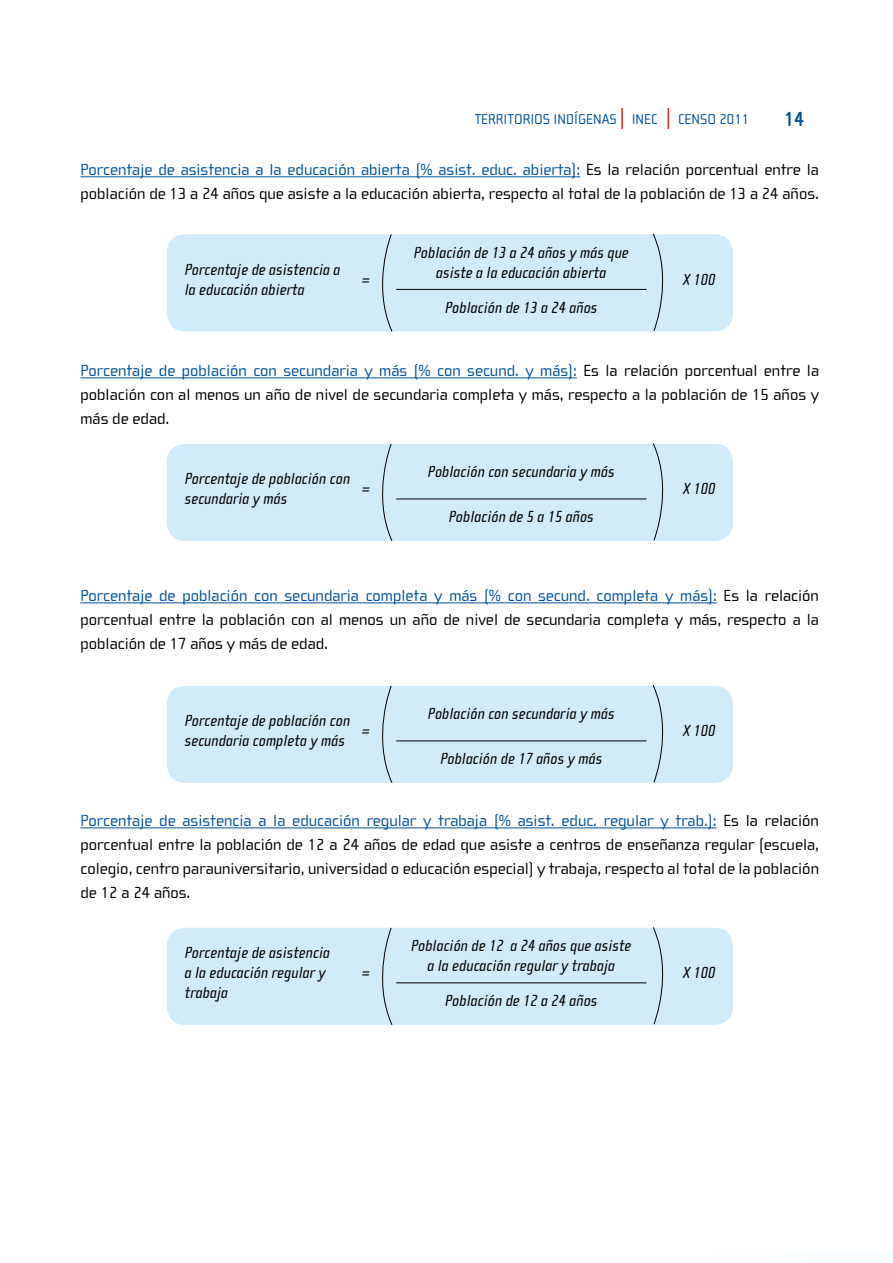
<style>
.page{position:relative;width:893px;height:1263px;background:#fff}
.page>*{position:absolute;margin:0;border:0;box-sizing:border-box;transform-origin:0 0}
.t1{font:700 21px "Cholla Sans";color:#00539b}
.t2{font:16.5px/24px "Cholla Wide";color:#000;text-align:justify}
.t3{font:italic 16.5px/19.8px "Cholla Sans";color:#000}
.t4{font:14.55px "Cholla Wide";color:#00539b}
.s1{color:#00539b}
</style>
<div class="page">
<hr style="left:667px;top:108px;width:2px;height:21px;background:#ee3524">
<hr style="left:621px;top:108px;width:2px;height:21px;background:#ee3524">
<hr style="left:80px;top:177px;width:500px;height:1px;background:#00539b">
<hr style="left:80px;top:378px;width:497px;height:1px;background:#00539b">
<hr style="left:80px;top:603px;width:637px;height:1px;background:#00539b">
<hr style="left:80px;top:828px;width:636px;height:1px;background:#00539b">
<div style="left:167px;top:234px;width:566px;height:97px;background:#d0ebfa;border-radius:18px"></div>
<hr style="left:396px;top:289px;width:250px;height:1px;background:#000">
<svg style="left:371px;top:234px;width:22px;height:98px"></svg>
<svg style="left:652px;top:233px;width:22px;height:98px"></svg>
<div style="left:167px;top:444px;width:566px;height:97px;background:#d0ebfa;border-radius:18px"></div>
<hr style="left:396px;top:499px;width:250px;height:1px;background:#000">
<svg style="left:382px;top:443px;width:11px;height:98px"></svg>
<svg style="left:652px;top:443px;width:12px;height:98px"></svg>
<div style="left:167px;top:686px;width:566px;height:97px;background:#d0ebfa;border-radius:18px"></div>
<hr style="left:396px;top:740px;width:250px;height:1px;background:#000">
<svg style="left:382px;top:685px;width:11px;height:98px"></svg>
<svg style="left:652px;top:685px;width:12px;height:98px"></svg>
<div style="left:167px;top:928px;width:566px;height:97px;background:#d0ebfa;border-radius:18px"></div>
<hr style="left:396px;top:982px;width:250px;height:1px;background:#000">
<svg style="left:371px;top:927px;width:22px;height:98px"></svg>
<svg style="left:652px;top:927px;width:22px;height:98px"></svg>
<p class="t4" style="left:475px;top:111px;width:184px">TERRITORIOS INDÍGENAS INEC</p>
<p class="t4" style="left:678px;top:111px;width:73px">CENSO 2011</p>
<p class="t1" style="left:784px;top:108px;width:21px">14</p>
<p class="t2" style="left:80px;top:157px;width:740px"><span class="s1">Porcentaje de asistencia a la educación abierta (% asist. educ. abierta):</span> Es la relación porcentual entre la población de 13 a 24 años que asiste a la educación abierta, respecto al total de la población de 13 a 24 años.</p>
<p class="t3" style="left:185px;top:260px;width:157px">Porcentaje de asistencia a la educación abierta</p>
<p class="t3" style="left:362px;top:270px;width:10px">=</p>
<p class="t3" style="left:414px;top:243px;width:217px;text-align:center">Población de 13 a 24 años y más que asiste a la educación abierta</p>
<p class="t3" style="left:445px;top:297px;width:154px">Población de 13 a 24 años</p>
<p class="t3" style="left:683px;top:270px;width:34px">X 100</p>
<p class="t2" style="left:80px;top:358px;width:740px"><span class="s1">Porcentaje de población con secundaria y más (% con secund. y más):</span> Es la relación porcentual entre la población con al menos un año de nivel de secundaria completa y más, respecto a la población de 15 años y más de edad.</p>
<p class="t3" style="left:185px;top:469px;width:167px">Porcentaje de población con secundaria y más</p>
<p class="t3" style="left:362px;top:479px;width:10px">=</p>
<p class="t3" style="left:428px;top:462px;width:188px">Población con secundaria y más</p>
<p class="t3" style="left:449px;top:507px;width:146px">Población de 5 a 15 años</p>
<p class="t3" style="left:683px;top:479px;width:34px">X 100</p>
<p class="t2" style="left:80px;top:583px;width:740px"><span class="s1">Porcentaje de población con secundaria completa y más (% con secund. completa y más):</span> Es la relación porcentual entre la población con al menos un año de nivel de secundaria completa y más, respecto a la población de 17 años y más de edad.</p>
<p class="t3" style="left:185px;top:711px;width:167px">Porcentaje de población con secundaria completa y más</p>
<p class="t3" style="left:362px;top:721px;width:10px">=</p>
<p class="t3" style="left:428px;top:704px;width:188px">Población con secundaria y más</p>
<p class="t3" style="left:440px;top:749px;width:163px">Población de 17 años y más</p>
<p class="t3" style="left:683px;top:721px;width:34px">X 100</p>
<p class="t2" style="left:80px;top:808px;width:740px"><span class="s1">Porcentaje de asistencia a la educación regular y trabaja (% asist. educ. regular y trab.):</span> Es la relación porcentual entre la población de 12 a 24 años de edad que asiste a centros de enseñanza regular (escuela, colegio, centro parauniversitario, universidad o educación especial) y trabaja, respecto al total de la población de 12 a 24 años.</p>
<p class="t3" style="left:185px;top:943px;width:147px">Porcentaje de asistencia a la educación regular y trabaja</p>
<p class="t3" style="left:362px;top:963px;width:10px">=</p>
<p class="t3" style="left:411px;top:936px;width:222px;text-align:center">Población de 12 a 24 años que asiste a la educación regular y trabaja</p>
<p class="t3" style="left:445px;top:991px;width:154px">Población de 12 a 24 años</p>
<p class="t3" style="left:683px;top:963px;width:34px">X 100</p>
</div>
